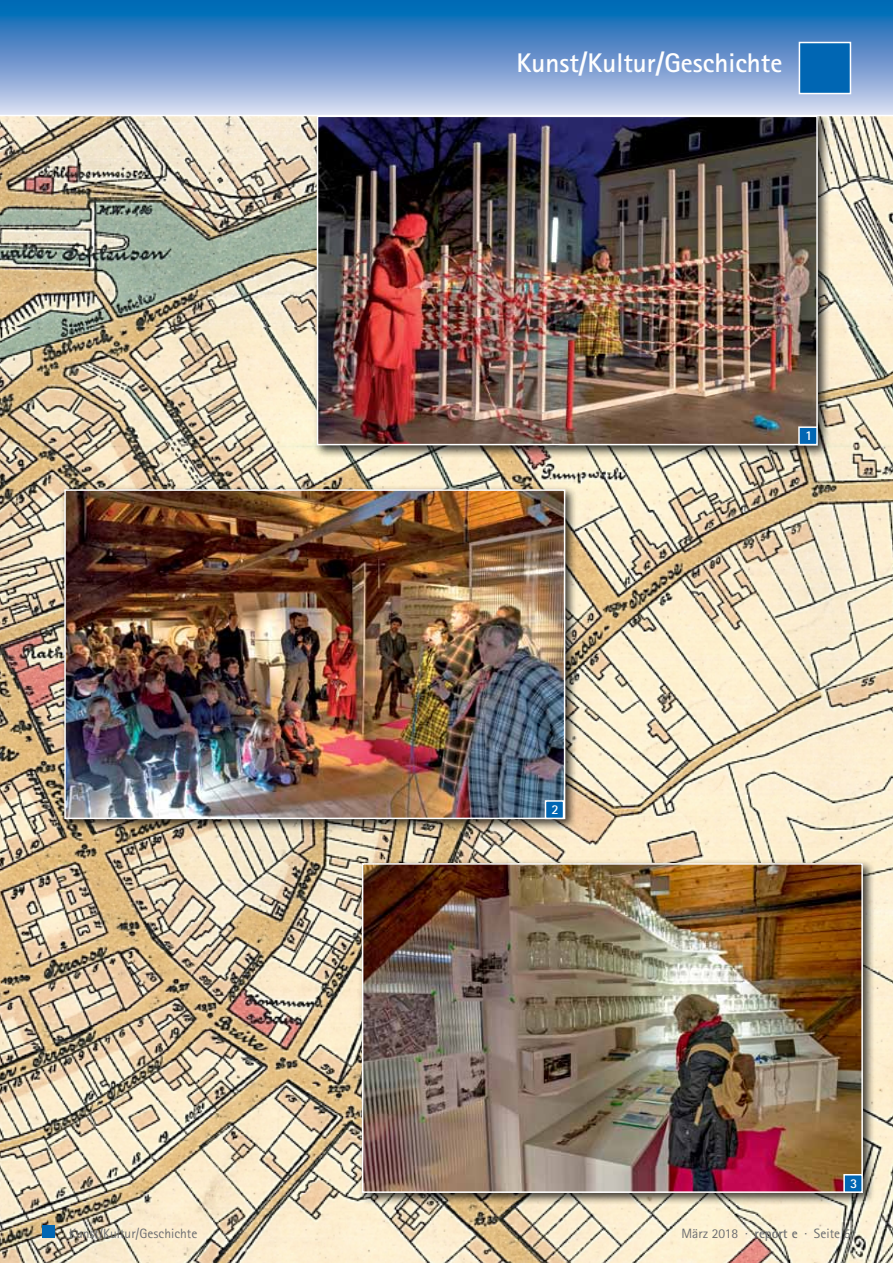
<style>
.page{position:relative;width:893px;height:1263px;background:#fff}
.page>*{position:absolute;margin:0;border:0;box-sizing:border-box;transform-origin:0 0}
.t1{font:700 27px "Rotis Sans Serif AT";color:#fff}
.t2{font:13.5px "Rotis Sans Serif AT";color:#6d6e71}
.t3{font:700 13.5px "Rotis Sans Serif AT";color:#fff}
.s1{font-weight:700}
</style>
<div class="page">
<img style="left:0;top:116px;width:893px;height:1147px">
<div style="left:313px;top:112px;width:517px;height:346px;background:#000;opacity:.75"></div>
<img style="left:320px;top:119px;width:495px;height:323px">
<div style="left:317px;top:116px;width:501px;height:329px;border:2px solid #fff"></div>
<div style="left:60px;top:485px;width:518px;height:346px;background:#000;opacity:.75"></div>
<img style="left:67px;top:492px;width:495px;height:324px">
<div style="left:64px;top:489px;width:501px;height:330px;border:2px solid #fff"></div>
<div style="left:358px;top:859px;width:517px;height:346px;background:#000;opacity:.75"></div>
<img style="left:365px;top:866px;width:495px;height:324px">
<div style="left:362px;top:863px;width:501px;height:330px;border:2px solid #fff"></div>
<div style="left:799px;top:427px;width:18px;height:18px;background:#0066b3"></div>
<div style="left:798px;top:426px;width:20px;height:19px;border:2px solid #fff"></div>
<div style="left:545px;top:801px;width:18px;height:17px;background:#0066b3"></div>
<div style="left:545px;top:800px;width:19px;height:19px;border:2px solid #fff"></div>
<div style="left:844px;top:1175px;width:18px;height:17px;background:#0066b3"></div>
<div style="left:843px;top:1174px;width:20px;height:19px;border:2px solid #fff"></div>
<div style="left:43px;top:1225px;width:12px;height:13px;background:#0066b3"></div>
<svg style="left:1px;top:0;width:892px;height:115px;background:#6798ce"></svg>
<svg style="left:0;top:0;width:1px;height:115px"></svg>
<div style="left:799px;top:42px;width:52px;height:52px;background:#0066b3;border:2px solid #fff"></div>
<hr style="left:0;top:115px;width:893px;height:1px;background:#fff">
<h1 class="t1" style="left:516px;top:46px;width:268px">Kunst/Kultur/Geschichte</h1>
<p class="t3" style="left:805px;top:427px;width:9px">1</p>
<p class="t3" style="left:552px;top:801px;width:9px">2</p>
<p class="t3" style="left:850px;top:1174px;width:9px">3</p>
<p class="t2" style="left:69px;top:1225px;width:130px">Kunst/Kultur/Geschichte</p>
<p class="t2" style="left:681px;top:1225px;width:170px">März 2018 · <span class="s1">report e</span> · Seite 5</p>
</div>
